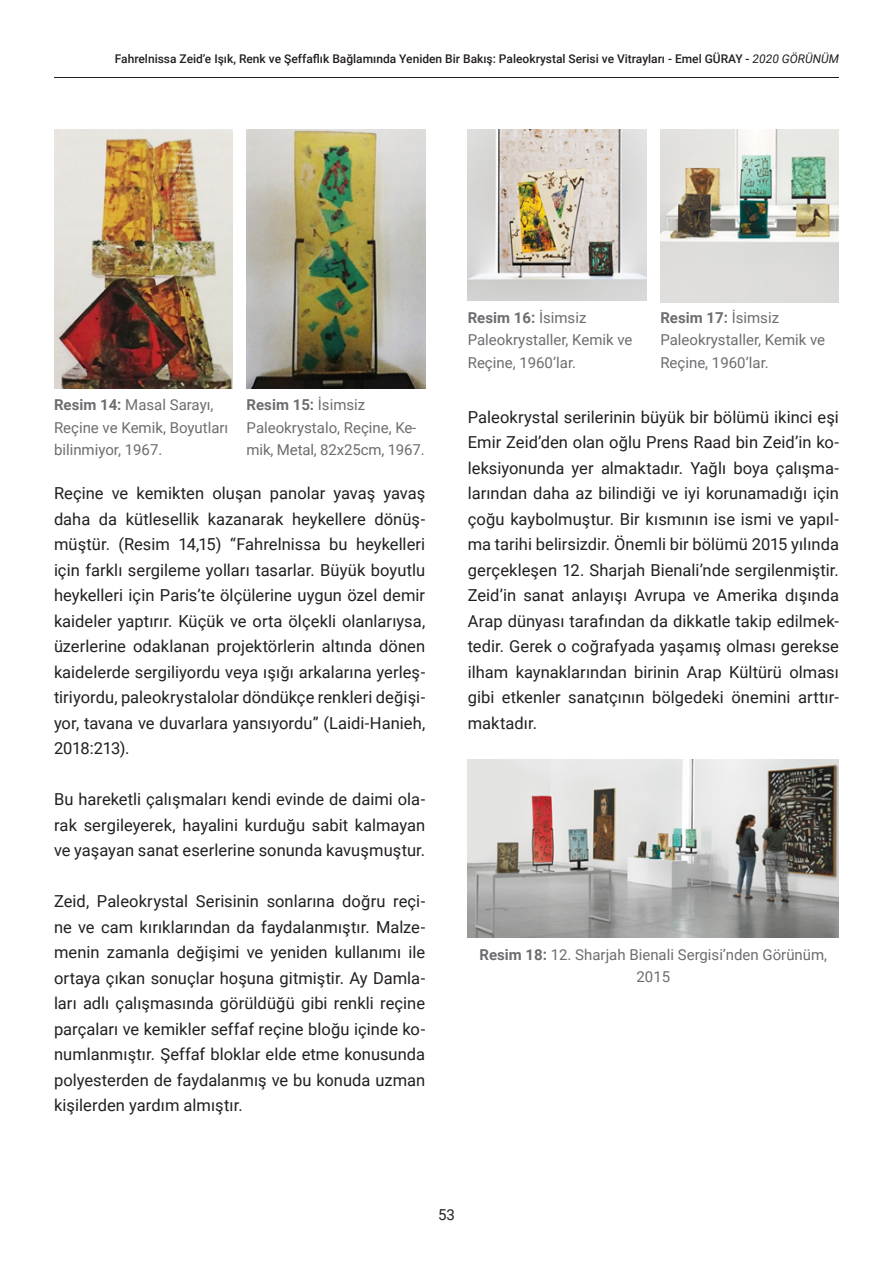
<style>
.page{position:relative;width:893px;height:1263px;background:#fff}
.page>*{position:absolute;margin:0;border:0;box-sizing:border-box;transform-origin:0 0}
.Metin{font:16.5px/25.5px "Roboto";color:#231f20;text-align:justify}
.t1{font:15px/22.5px "Roboto";color:#6c6d70}
.t2{font:15px "Roboto";color:#231f20}
.t3{font:500 12px "Roboto";color:#231f20}
.s1{font-weight:400;font-style:italic}
.s2{font-weight:700}
</style>
<div class="page">
<hr style="left:54px;top:77px;width:785px;height:1px;background:#231f20">
<img style="left:54px;top:130px;width:179px;height:258px">
<img style="left:247px;top:130px;width:178px;height:258px">
<img style="left:468px;top:130px;width:178px;height:171px">
<img style="left:660px;top:130px;width:179px;height:172px">
<img style="left:468px;top:760px;width:371px;height:178px">
<p class="t3" style="left:115px;top:50px;width:726px">Fahrelnissa Zeid’e Işık, Renk ve Şeffaflık Bağlamında Yeniden Bir Bakış: Paleokrystal Serisi ve Vitrayları - Emel GÜRAY - <span class="s1">2020 GÖRÜNÜM</span></p>
<p class="t1" style="left:54px;top:393px;width:176px"><span class="s2">Resim 14:</span> Masal Sarayı,<br>Reçine ve Kemik, Boyutları bilinmiyor, 1967.</p>
<p class="t1" style="left:247px;top:393px;width:180px"><span class="s2">Resim 15:</span> İsimsiz<br>Paleokrystalo, Reçine, Ke&shy;mik, Metal, 82x25cm, 1967.</p>
<p class="Metin" style="left:54px;top:480px;width:373px">Reçine ve kemikten oluşan panolar yavaş yavaş daha da kütlesellik kazanarak heykellere dönüş&shy;müştür. (Resim 14,15) “Fahrelnissa bu heykelleri için farklı sergileme yolları tasarlar. Büyük boyutlu heykelleri için Paris’te ölçülerine uygun özel demir kaideler yaptırır. Küçük ve orta ölçekli olanlarıysa, üzerlerine odaklanan projektörlerin altında dönen kaidelerde sergiliyordu veya ışığı arkalarına yerleş&shy;tiriyordu, paleokrystalolar döndükçe renkleri değişi&shy;yor, tavana ve duvarlara yansıyordu” (Laidi-Hanieh, 2018:213).</p>
<p class="Metin" style="left:54px;top:786px;width:373px">Bu hareketli çalışmaları kendi evinde de daimi ola&shy;rak sergileyerek, hayalini kurduğu sabit kalmayan ve yaşayan sanat eserlerine sonunda kavuşmuştur.</p>
<p class="Metin" style="left:54px;top:888px;width:373px">Zeid, Paleokrystal Serisinin sonlarına doğru reçi&shy;ne ve cam kırıklarından da faydalanmıştır. Malze&shy;menin zamanla değişimi ve yeniden kullanımı ile ortaya çıkan sonuçlar hoşuna gitmiştir. Ay Damla&shy;ları adlı çalışmasında görüldüğü gibi renkli reçine parçaları ve kemikler seffaf reçine bloğu içinde ko&shy;numlanmıştır. Şeffaf bloklar elde etme konusunda polyesterden de faydalanmış ve bu konuda uzman kişilerden yardım almıştır.</p>
<p class="t1" style="left:468px;top:305px;width:166px"><span class="s2">Resim 16:</span> İsimsiz<br>Paleokrystaller, Kemik ve<br>Reçine, 1960’lar.</p>
<p class="t1" style="left:660px;top:305px;width:166px"><span class="s2">Resim 17:</span> İsimsiz<br>Paleokrystaller, Kemik ve<br>Reçine, 1960’lar.</p>
<p class="Metin" style="left:468px;top:403px;width:373px">Paleokrystal serilerinin büyük bir bölümü ikinci eşi Emir Zeid’den olan oğlu Prens Raad bin Zeid’in ko&shy;leksiyonunda yer almaktadır. Yağlı boya çalışma&shy;larından daha az bilindiği ve iyi korunamadığı için çoğu kaybolmuştur. Bir kısmının ise ismi ve yapıl&shy;ma tarihi belirsizdir. Önemli bir bölümü 2015 yılında gerçekleşen 12. Sharjah Bienali’nde sergilenmiştir.<br>Zeid’in sanat anlayışı Avrupa ve Amerika dışında Arap dünyası tarafından da dikkatle takip edilmek&shy;tedir. Gerek o coğrafyada yaşamış olması gerekse ilham kaynaklarından birinin Arap Kültürü olması gibi etkenler sanatçının bölgedeki önemini arttır&shy;maktadır.</p>
<p class="t1" style="left:479px;top:942px;width:349px;text-align:center"><span class="s2">Resim 18:</span> 12. Sharjah Bienali Sergisi’nden Görünüm,<br>2015</p>
<p class="t2" style="left:438px;top:1204px;width:18px">53</p>
</div>
